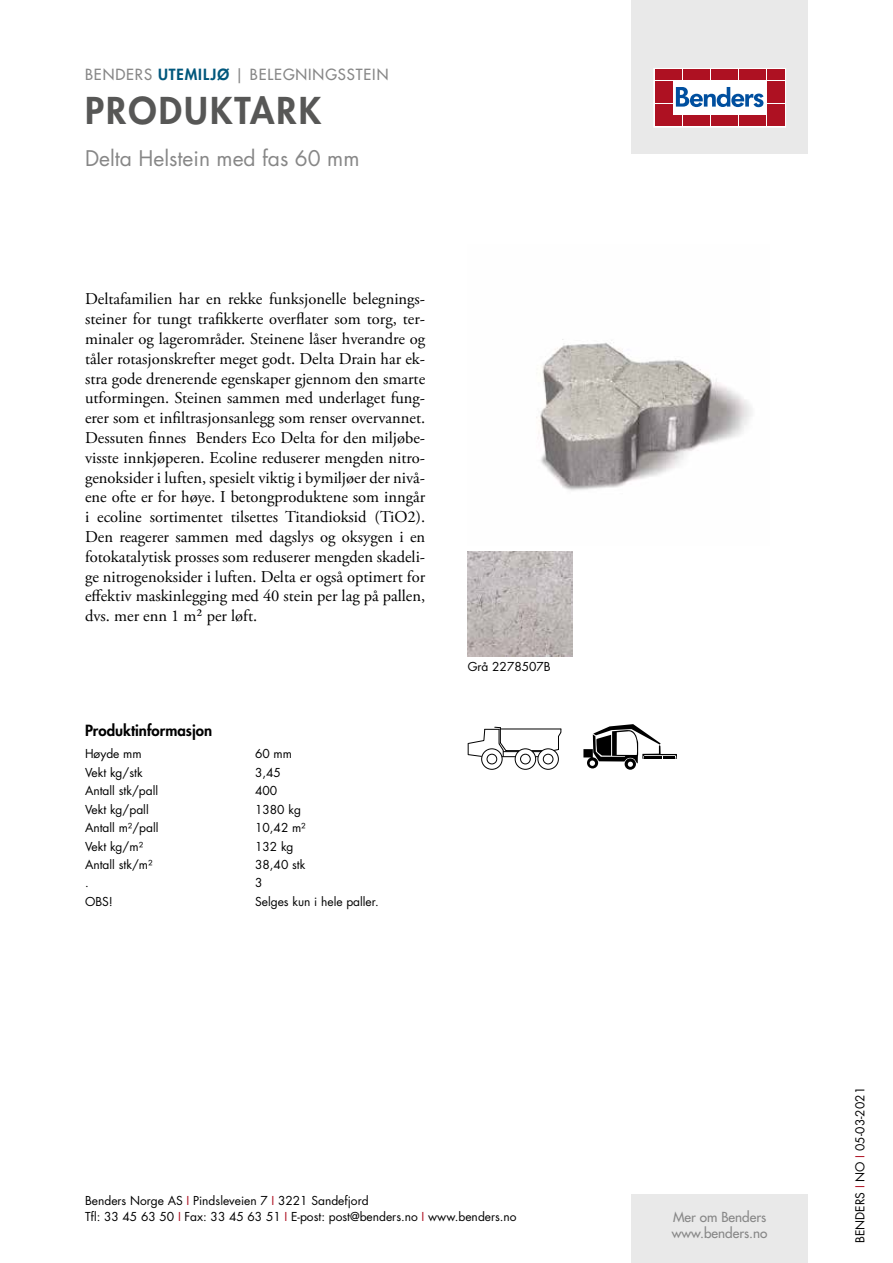
<style>
.page{position:relative;width:893px;height:1263px;background:#fff}
.page>*{position:absolute;margin:0;border:0;box-sizing:border-box;transform-origin:0 0}
.t1{font:800 36px "Futura Std";letter-spacing:.06em;color:#575756}
.t2{font:21px "Futura Std";color:#878787}
.t3{font:16.5px/19.8px "Adobe Garamond Pro";color:#000;text-align:justify}
.t4{font:500 15px "Futura Std";letter-spacing:.06em;color:#878787}
.t5{font:800 15px "Futura Std";color:#000}
.t6{font:500 13.5px/16.2px "Futura Std";color:#878787}
.t7{font:12px/16.5px "Futura Std";color:#000}
.s1{font-weight:800;color:#00577c}
.s2{color:#ae1122}
</style>
<div class="page">
<div style="left:631px;top:0;width:177px;height:153px;background:#e9e9e9"></div>
<div style="left:631px;top:1195px;width:177px;height:68px;background:#e9e9e9"></div>
<svg style="left:656px;top:70px;width:128px;height:55px;background:#ebc5ca"></svg>
<div style="left:654px;top:68px;width:132px;height:59px;border:1px solid #fff"></div>
<div style="left:655px;top:70px;width:8px;height:10px;background:#ae1122"></div>
<div style="left:664px;top:70px;width:8px;height:10px;background:#ae1122"></div>
<div style="left:655px;top:81px;width:8px;height:10px;background:#ae1122"></div>
<div style="left:664px;top:81px;width:8px;height:10px;background:#ae1122"></div>
<div style="left:655px;top:93px;width:8px;height:10px;background:#ae1122"></div>
<div style="left:664px;top:93px;width:8px;height:10px;background:#ae1122"></div>
<div style="left:655px;top:104px;width:8px;height:11px;background:#ae1122"></div>
<div style="left:664px;top:104px;width:8px;height:11px;background:#ae1122"></div>
<div style="left:655px;top:116px;width:8px;height:10px;background:#ae1122"></div>
<div style="left:664px;top:116px;width:8px;height:10px;background:#ae1122"></div>
<div style="left:674px;top:70px;width:8px;height:10px;background:#ae1122"></div>
<div style="left:683px;top:70px;width:8px;height:10px;background:#ae1122"></div>
<div style="left:692px;top:70px;width:8px;height:10px;background:#ae1122"></div>
<div style="left:702px;top:70px;width:8px;height:10px;background:#ae1122"></div>
<div style="left:711px;top:70px;width:8px;height:10px;background:#ae1122"></div>
<div style="left:720px;top:70px;width:8px;height:10px;background:#ae1122"></div>
<div style="left:730px;top:70px;width:8px;height:10px;background:#ae1122"></div>
<div style="left:739px;top:70px;width:8px;height:10px;background:#ae1122"></div>
<div style="left:748px;top:70px;width:8px;height:10px;background:#ae1122"></div>
<div style="left:758px;top:70px;width:8px;height:10px;background:#ae1122"></div>
<div style="left:674px;top:116px;width:8px;height:10px;background:#ae1122"></div>
<div style="left:683px;top:116px;width:8px;height:10px;background:#ae1122"></div>
<div style="left:692px;top:116px;width:8px;height:10px;background:#ae1122"></div>
<div style="left:702px;top:116px;width:8px;height:10px;background:#ae1122"></div>
<div style="left:711px;top:116px;width:8px;height:10px;background:#ae1122"></div>
<div style="left:720px;top:116px;width:8px;height:10px;background:#ae1122"></div>
<div style="left:730px;top:116px;width:8px;height:10px;background:#ae1122"></div>
<div style="left:739px;top:116px;width:8px;height:10px;background:#ae1122"></div>
<div style="left:748px;top:116px;width:8px;height:10px;background:#ae1122"></div>
<div style="left:758px;top:116px;width:8px;height:10px;background:#ae1122"></div>
<div style="left:767px;top:70px;width:8px;height:10px;background:#ae1122"></div>
<div style="left:776px;top:70px;width:8px;height:10px;background:#ae1122"></div>
<div style="left:767px;top:81px;width:8px;height:10px;background:#ae1122"></div>
<div style="left:776px;top:81px;width:8px;height:10px;background:#ae1122"></div>
<div style="left:767px;top:93px;width:8px;height:10px;background:#ae1122"></div>
<div style="left:776px;top:93px;width:8px;height:10px;background:#ae1122"></div>
<div style="left:767px;top:104px;width:8px;height:11px;background:#ae1122"></div>
<div style="left:776px;top:104px;width:8px;height:11px;background:#ae1122"></div>
<div style="left:767px;top:116px;width:8px;height:10px;background:#ae1122"></div>
<div style="left:776px;top:116px;width:8px;height:10px;background:#ae1122"></div>
<svg style="left:676px;top:87px;width:87px;height:20px;background:#89add2"></svg>
<img style="left:536px;top:339px;width:216px;height:152px">
<img style="left:468px;top:552px;width:105px;height:105px">
<div style="left:537px;top:748px;width:22px;height:22px;border:1px solid #000;border-radius:50%"></div>
<div style="left:515px;top:748px;width:21px;height:22px;border:1px solid #000;border-radius:50%"></div>
<div style="left:481px;top:748px;width:22px;height:22px;border:1px solid #000;border-radius:50%"></div>
<svg style="left:468px;top:727px;width:93px;height:38px"></svg>
<svg style="left:625px;top:758px;width:11px;height:12px"></svg>
<svg style="left:583px;top:724px;width:94px;height:44px"></svg>
<p class="t4" style="left:85px;top:65px;width:305px">BENDERS <span class="s1">UTEMILJØ</span> | BELEGNINGSSTEIN</p>
<h1 class="t1" style="left:85px;top:87px;width:238px">PRODUKTARK</h1>
<p class="t2" style="left:85px;top:144px;width:276px">Delta Helstein med fas 60 mm</p>
<p class="t3" style="left:85px;top:290px;width:342px">Deltafamilien har en rekke funksjonelle belegnings&shy;steiner for tungt trafikkerte overflater som torg, ter&shy;minaler og lagerområder. Steinene låser hverandre og tåler rotasjonskrefter meget godt. Delta Drain har ek&shy;stra gode drenerende egenskaper gjennom den smarte utformingen. Steinen sammen med underlaget fung&shy;erer som et infiltrasjonsanlegg som renser overvannet.<br>Dessuten finnes Benders Eco Delta for den miljøbe&shy;visste innkjøperen. Ecoline reduserer mengden nitro&shy;genoksider i luften, spesielt viktig i bymiljøer der nivå&shy;ene ofte er for høye. I betongproduktene som inngår i ecoline sortimentet tilsettes Titandioksid (TiO2).<br>Den reagerer sammen med dagslys og oksygen i en fotokatalytisk prosses som reduserer mengden skadeli&shy;ge nitrogenoksider i luften. Delta er også optimert for effektiv maskinlegging med 40 stein per lag på pallen, dvs. mer enn 1 m² per løft.</p>
<p class="t5" style="left:85px;top:720px;width:129px">Produktinformasjon</p>
<p class="t7" style="left:85px;top:746px;width:58px">Høyde mm</p>
<p class="t7" style="left:255px;top:746px;width:38px">60 mm</p>
<p class="t7" style="left:85px;top:764px;width:59px">Vekt kg/stk</p>
<p class="t7" style="left:255px;top:764px;width:27px">3,45</p>
<p class="t7" style="left:85px;top:783px;width:75px">Antall stk/pall</p>
<p class="t7" style="left:255px;top:783px;width:24px">400</p>
<p class="t7" style="left:85px;top:801px;width:65px">Vekt kg/pall</p>
<p class="t7" style="left:255px;top:801px;width:47px">1380 kg</p>
<p class="t7" style="left:85px;top:819px;width:75px">Antall m²/pall</p>
<p class="t7" style="left:255px;top:819px;width:52px">10,42 m²</p>
<p class="t7" style="left:85px;top:838px;width:60px">Vekt kg/m²</p>
<p class="t7" style="left:255px;top:838px;width:40px">132 kg</p>
<p class="t7" style="left:85px;top:856px;width:69px">Antall stk/m²</p>
<p class="t7" style="left:255px;top:856px;width:52px">38,40 stk</p>
<p class="t7" style="left:85px;top:875px;width:5px">.</p>
<p class="t7" style="left:255px;top:875px;width:9px">3</p>
<p class="t7" style="left:85px;top:893px;width:29px">OBS!</p>
<p class="t7" style="left:255px;top:893px;width:125px">Selges kun i hele paller.</p>
<p class="t7" style="left:468px;top:659px;width:85px">Grå 2278507B</p>
<p class="t7" style="left:85px;top:1192px;width:433px">Benders Norge AS <span class="s2">I</span> Pindsleveien 7 <span class="s2">I</span> 3221 Sandefjord<br>Tfl: 33 45 63 50 <span class="s2">I</span> Fax: 33 45 63 51 <span class="s2">I</span> E-post: post@benders.no <span class="s2">I</span> www.benders.no</p>
<p class="t6" style="left:672px;top:1209px;width:97px">Mer om Benders www.benders.no</p>
<p class="t7" style="left:852px;top:1243px;width:157px;rotate:-90deg">BENDERS <span class="s2">I</span> NO <span class="s2">I</span> 05-03-2021</p>
</div>
